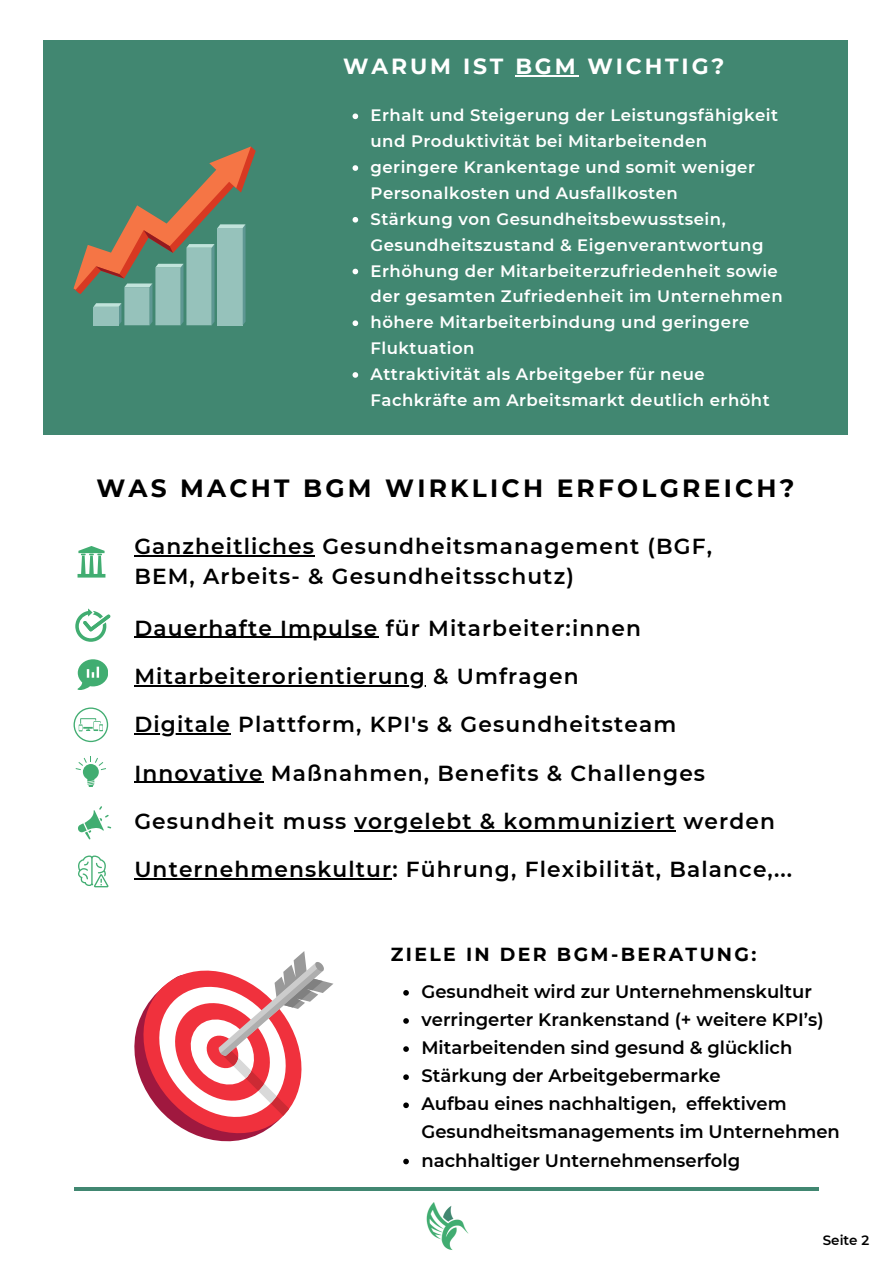
<style>
.page{position:relative;width:893px;height:1264px;background:#fff}
.page>*{position:absolute;margin:0;border:0;box-sizing:border-box;transform-origin:0 0}
.t1{font:700 24.9px "Montserrat";letter-spacing:.13em;color:#000}
.t2{font:700 21.9px "Montserrat";letter-spacing:.13em;color:#fff}
.t3{font:600 21.75px/30.3px "Montserrat";letter-spacing:.05em;color:#000}
.t4{font:700 18.9px "Montserrat";letter-spacing:.125em;color:#000}
.t5{font:600 18px/28px "Montserrat";color:#000}
.t6{font:600 16.5px/25.8px "Montserrat";letter-spacing:.03em;color:#fff}
.t7{font:600 13.5px "Montserrat";color:#000}
</style>
<div class="page">
<div style="left:43px;top:40px;width:804px;height:394px;background:#418771"></div>
<hr style="left:74px;top:1187px;width:744px;height:3px;background:#418771">
<img style="left:426px;top:1202px;width:43px;height:47px">
<svg style="left:134px;top:951px;width:199px;height:191px"></svg>
<svg style="left:75px;top:608px;width:35px;height:33px"></svg>
<svg style="left:77px;top:659px;width:31px;height:30px"></svg>
<svg style="left:74px;top:707px;width:34px;height:35px"></svg>
<svg style="left:76px;top:756px;width:30px;height:30px"></svg>
<svg style="left:78px;top:806px;width:33px;height:33px"></svg>
<svg style="left:77px;top:546px;width:28px;height:31px"></svg>
<svg style="left:78px;top:855px;width:30px;height:32px"></svg>
<svg style="left:74px;top:146px;width:182px;height:179px"></svg>
<hr style="left:515px;top:75px;width:63px;height:1px;background:#fff">
<svg style="left:352px;top:113px;width:6px;height:6px"></svg>
<svg style="left:352px;top:165px;width:6px;height:6px"></svg>
<svg style="left:352px;top:217px;width:6px;height:5px"></svg>
<svg style="left:352px;top:269px;width:6px;height:5px"></svg>
<svg style="left:352px;top:320px;width:6px;height:6px"></svg>
<svg style="left:352px;top:372px;width:6px;height:6px"></svg>
<svg style="left:403px;top:990px;width:6px;height:5px"></svg>
<svg style="left:403px;top:1018px;width:6px;height:5px"></svg>
<svg style="left:403px;top:1046px;width:6px;height:5px"></svg>
<svg style="left:403px;top:1074px;width:6px;height:5px"></svg>
<svg style="left:403px;top:1102px;width:6px;height:6px"></svg>
<svg style="left:403px;top:1158px;width:6px;height:6px"></svg>
<hr style="left:134px;top:636px;width:244px;height:2px;background:#000">
<hr style="left:134px;top:685px;width:292px;height:1px;background:#000">
<hr style="left:134px;top:733px;width:97px;height:1px;background:#000">
<hr style="left:134px;top:781px;width:130px;height:2px;background:#000">
<hr style="left:134px;top:878px;width:258px;height:1px;background:#000">
<hr style="left:354px;top:830px;width:322px;height:1px;background:#000">
<hr style="left:134px;top:555px;width:181px;height:1px;background:#000">
<p class="t2" style="left:343px;top:53px;width:382px">WARUM IST BGM WICHTIG?</p>
<p class="t6" style="left:370px;top:103px;width:409px">Erhalt und Steigerung der Leistungsfähigkeit und Produktivität bei Mitarbeitenden</p>
<p class="t6" style="left:370px;top:154px;width:386px">geringere Krankentage und somit weniger<br>Personalkosten und Ausfallkosten</p>
<p class="t6" style="left:370px;top:206px;width:394px">Stärkung von Gesundheitsbewusstsein,<br>Gesundheitszustand &amp; Eigenverantwortung</p>
<p class="t6" style="left:370px;top:258px;width:413px">Erhöhung der Mitarbeiterzufriedenheit sowie der gesamten Zufriedenheit im Unternehmen</p>
<p class="t6" style="left:370px;top:309px;width:380px">höhere Mitarbeiterbindung und geringere<br>Fluktuation</p>
<p class="t6" style="left:370px;top:361px;width:400px">Attraktivität als Arbeitgeber für neue<br>Fachkräfte am Arbeitsmarkt deutlich erhöht</p>
<p class="t1" style="left:96px;top:473px;width:699px">WAS MACHT BGM WIRKLICH ERFOLGREICH?</p>
<p class="t3" style="left:134px;top:531px;width:579px">Ganzheitliches Gesundheitsmanagement (BGF,<br>BEM, Arbeits- &amp; Gesundheitsschutz)</p>
<p class="t3" style="left:134px;top:612px;width:508px">Dauerhafte Impulse für Mitarbeiter:innen</p>
<p class="t3" style="left:134px;top:661px;width:445px">Mitarbeiterorientierung &amp; Umfragen</p>
<p class="t3" style="left:134px;top:709px;width:543px">Digitale Plattform, KPI's &amp; Gesundheitsteam</p>
<p class="t3" style="left:134px;top:757px;width:572px">Innovative Maßnahmen, Benefits &amp; Challenges</p>
<p class="t3" style="left:134px;top:806px;width:642px">Gesundheit muss vorgelebt &amp; kommuniziert werden</p>
<p class="t3" style="left:134px;top:854px;width:659px">Unternehmenskultur: Führung, Flexibilität, Balance,...</p>
<p class="t4" style="left:391px;top:942px;width:367px">ZIELE IN DER BGM-BERATUNG:</p>
<p class="t5" style="left:421px;top:977px;width:392px">Gesundheit wird zur Unternehmenskultur</p>
<p class="t5" style="left:421px;top:1005px;width:404px">verringerter Krankenstand (+ weitere KPI’s)</p>
<p class="t5" style="left:421px;top:1033px;width:372px">Mitarbeitenden sind gesund &amp; glücklich</p>
<p class="t5" style="left:421px;top:1061px;width:301px">Stärkung der Arbeitgebermarke</p>
<p class="t5" style="left:421px;top:1089px;width:420px">Aufbau eines nachhaltigen, effektivem<br>Gesundheitsmanagements im Unternehmen</p>
<p class="t5" style="left:421px;top:1146px;width:320px">nachhaltiger Unternehmenserfolg</p>
<p class="t7" style="left:822px;top:1231px;width:48px">Seite 2</p>
</div>
